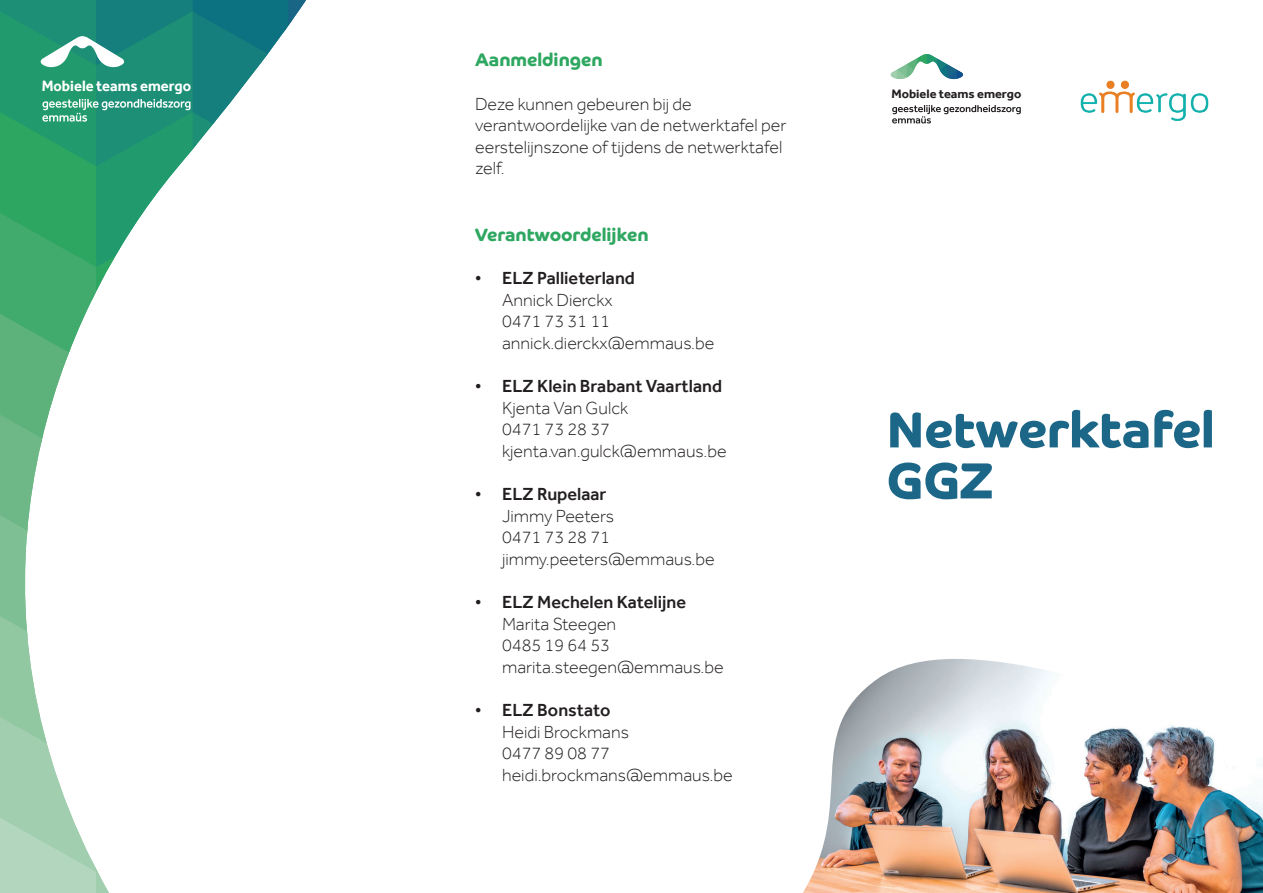
<style>
.page{position:relative;width:1263px;height:893px;background:#fff}
.page>*{position:absolute;margin:0;border:0;box-sizing:border-box;transform-origin:0 0}
.t1{font:700 51px/51px "Co Headline";color:#1c6687}
.t2{font:300 18px/21.6px "Effra";color:#231f20}
.t3{font:700 18px "Co Headline";color:#2ea760}
.t4{font:700 15.45px "Effra";color:#fff;scale:.96 1}
.t5{font:700 12.6px "Effra";color:#231f20}
.s1{font-family:"Times New Roman";font-weight:400}
.s2{font-weight:500}
</style>
<div class="page">
<svg style="left:0;top:0;width:306px;height:893px"></svg>
<img style="left:1080px;top:80px;width:129px;height:41px">
<svg style="left:892px;top:105px;width:129px;height:18px"></svg>
<svg style="left:890px;top:54px;width:73px;height:25px"></svg>
<img style="left:803px;top:659px;width:460px;height:234px">
<p class="t4" style="left:42px;top:76px;width:157px">Mobiele teams emergo</p>
<p class="t3" style="left:475px;top:50px;width:129px">Aanmeldingen</p>
<p class="t2" style="left:475px;top:93px;width:313px">Deze kunnen gebeuren bij de verantwoordelijke van de netwerktafel per eerstelijnszone of tijdens de netwerktafel zelf.</p>
<p class="t3" style="left:475px;top:224px;width:175px">Verantwoordelijken</p>
<p class="t2" style="left:502px;top:267px;width:214px;text-indent:-27px"><span class="s1">•</span> <span class="s2">ELZ Pallieterland<br></span>Annick Dierckx<br>0471 73 31 11 annick.dierckx@emmaus.be</p>
<p class="t2" style="left:502px;top:375px;width:226px;text-indent:-27px"><span class="s1">•</span> <span class="s2">ELZ Klein Brabant Vaartland<br></span>Kjenta Van Gulck<br>0471 73 28 37 kjenta.van.gulck@emmaus.be</p>
<p class="t2" style="left:502px;top:483px;width:214px;text-indent:-27px"><span class="s1">•</span> <span class="s2">ELZ Rupelaar<br></span>Jimmy Peeters<br>0471 73 28 71 jimmy.peeters@emmaus.be</p>
<p class="t2" style="left:502px;top:591px;width:223px;text-indent:-27px"><span class="s1">•</span> <span class="s2">ELZ Mechelen Katelijne<br></span>Marita Steegen<br>0485 19 64 53 marita.steegen@emmaus.be</p>
<p class="t2" style="left:502px;top:699px;width:232px;text-indent:-27px"><span class="s1">•</span> <span class="s2">ELZ Bonstato<br></span>Heidi Brockmans<br>0477 89 08 77 heidi.brockmans@emmaus.be</p>
<p class="t5" style="left:891px;top:86px;width:131px">Mobiele teams emergo</p>
<h1 class="t1" style="left:887px;top:404px;width:330px">Netwerktafel<br>GGZ</h1>
</div>
